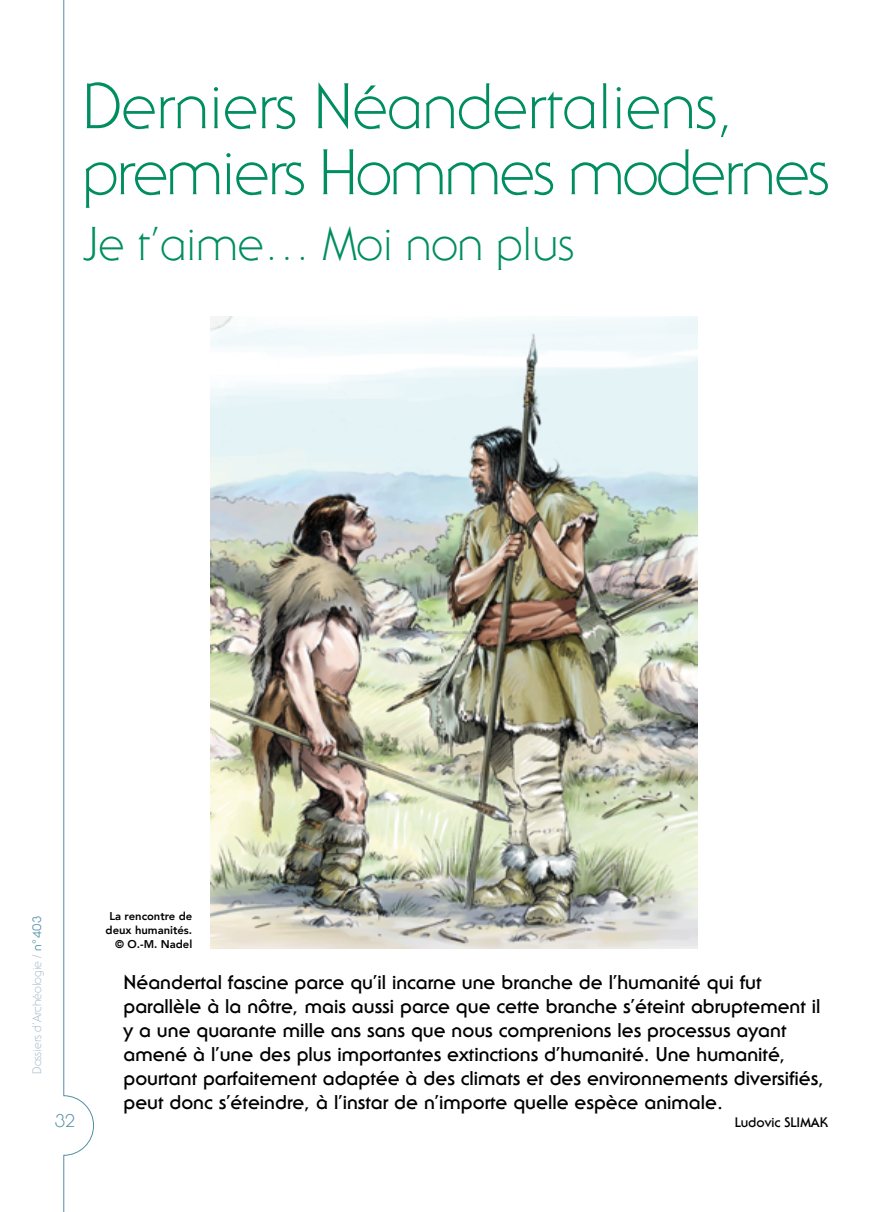
<style>
.page{position:relative;width:893px;height:1212px;background:#fff}
.page>*{position:absolute;margin:0;border:0;box-sizing:border-box;transform-origin:0 0}
.t1{font:300 63px/66px "Serif Gothic";color:#008e61}
.t2{font:300 46.5px "Serif Gothic";color:#008e61}
.t3{font:700 19.5px/24px "Serif Gothic";color:#000}
.t4{font:300 18px "Serif Gothic";color:#548fa6}
.t5{font:700 13.5px "Serif Gothic";color:#000}
.t6{font:300 12px "Serif Gothic";color:#a0b9c8}
.t7{font:800 11.25px/14.2px "Avenir";color:#000;text-align:right}
.s1{font-weight:400;color:#548fa6}
</style>
<div class="page">
<svg style="left:63px;top:0;width:31px;height:1212px"></svg>
<img style="left:211px;top:317px;width:486px;height:631px">
<h1 class="t1" style="left:83px;top:72px;width:748px">Derniers Néandertaliens, premiers Hommes modernes</h1>
<h2 class="t2" style="left:83px;top:216px;width:492px">Je t’aime… Moi non plus</h2>
<p class="t6" style="left:30px;top:1074px;width:159px;rotate:-90deg">Dossiers d’Archéologie / <span class="s1">n°403</span></p>
<p class="t4" style="left:55px;top:1110px;width:22px">32</p>
<p class="t7" style="left:106px;top:909px;width:88px">La rencontre de deux humanités. © O.-M. Nadel</p>
<p class="t3" style="left:123px;top:970px;width:702px">Néandertal fascine parce qu’il incarne une branche de l’humanité qui fut parallèle à la nôtre, mais aussi parce que cette branche s’éteint abruptement il y a une quarante mille ans sans que nous comprenions les processus ayant amené à l’une des plus importantes extinctions d’humanité. Une humanité, pourtant parfaitement adaptée à des climats et des environnements diversifiés, peut donc s’éteindre, à l’instar de n’importe quelle espèce animale.</p>
<p class="t5" style="left:735px;top:1114px;width:95px">Ludovic SLIMAK</p>
</div>
